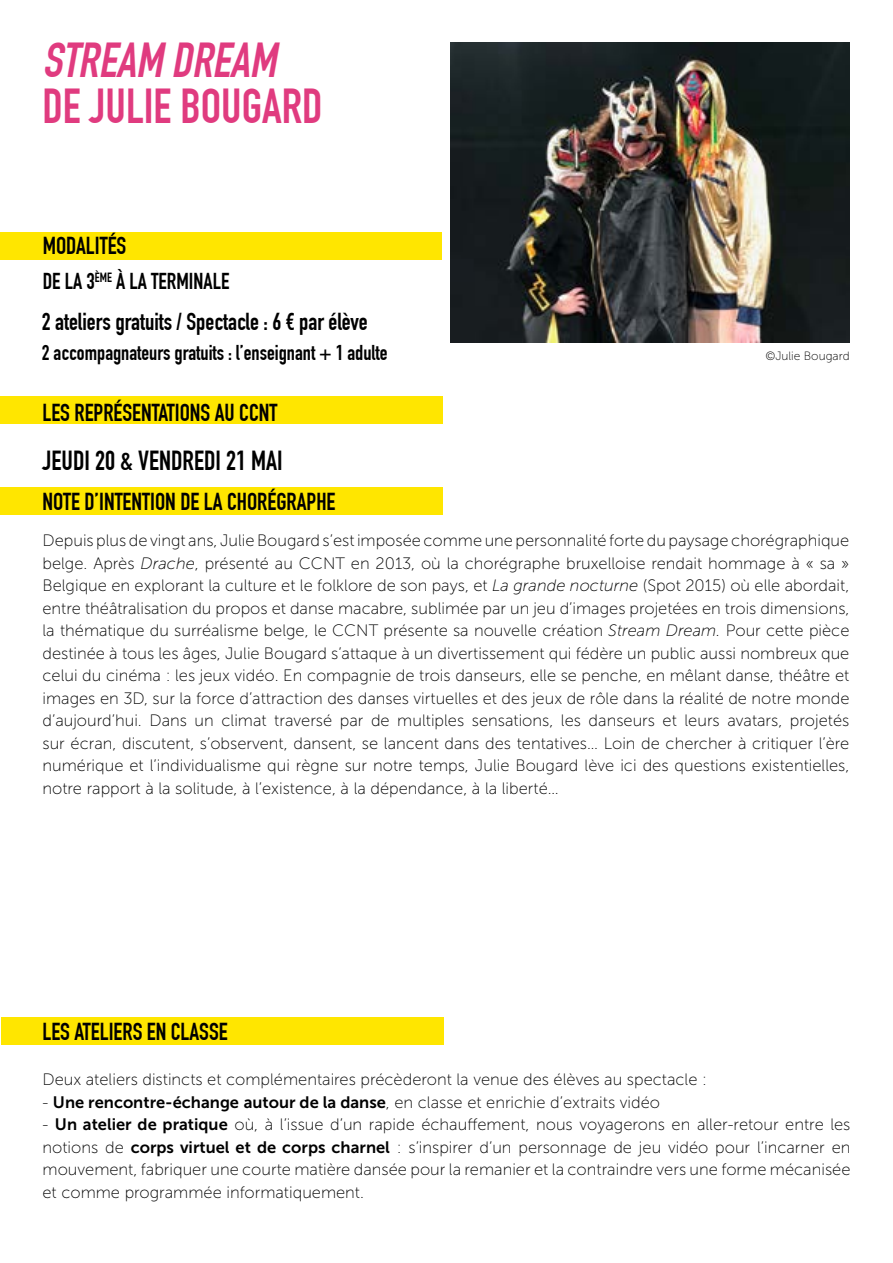
<style>
.page{position:relative;width:893px;height:1263px;background:#fff}
.page>*{position:absolute;margin:0;border:0;box-sizing:border-box;transform-origin:0 0}
.t1{font:700 48px "DIN Condensed";color:#e03b7f}
.t2{font:italic 700 48px "DIN Condensed";color:#e03b7f}
.t3{font:700 27px "DIN Condensed";color:#000}
.t4{font:700 24px "DIN Condensed";color:#000}
.t5{font:700 22.5px "DIN Condensed";color:#000}
.t6{font:700 21px "DIN Condensed";color:#000}
.t7{font:16.5px/22.5px "Museo Sans 100";color:#000;text-align:justify}
.t8{font:12px "Museo Sans 100";color:#000}
.s1{font-style:italic}
.s2{font-family:"Museo Sans 700"}
</style>
<div class="page">
<div style="left:0;top:396px;width:442px;height:28px;background:#ffe600"></div>
<div style="left:0;top:487px;width:442px;height:28px;background:#ffe600"></div>
<div style="left:1px;top:1017px;width:442px;height:28px;background:#ffe600"></div>
<img style="left:450px;top:43px;width:400px;height:299px">
<div style="left:0;top:232px;width:442px;height:27px;background:#ffe600"></div>
<h1 class="t2" style="left:43px;top:32px;width:245px">STREAM DREAM</h1>
<h1 class="t1" style="left:43px;top:78px;width:282px">DE JULIE BOUGARD</h1>
<h3 class="t4" style="left:43px;top:231px;width:85px">MODALITÉS</h3>
<h3 class="t5" style="left:43px;top:268px;width:188px">DE LA 3<sup>ÈME</sup> À LA TERMINALE</h3>
<h3 class="t4" style="left:42px;top:307px;width:327px">2 ateliers gratuits / Spectacle : 6 € par élève</h3>
<p class="t6" style="left:42px;top:340px;width:347px">2 accompagnateurs gratuits : l’enseignant + 1 adulte</p>
<h3 class="t4" style="left:43px;top:398px;width:236px">LES REPRÉSENTATIONS AU CCNT</h3>
<h2 class="t3" style="left:43px;top:445px;width:242px">JEUDI 20 &amp; VENDREDI 21 MAI</h2>
<p class="t8" style="left:765px;top:349px;width:86px">©Julie Bougard</p>
<h3 class="t4" style="left:43px;top:488px;width:294px">NOTE D’INTENTION DE LA CHORÉGRAPHE</h3>
<p class="t7" style="left:43px;top:530px;width:808px">Depuis plus de vingt ans, Julie Bougard s’est imposée comme une personnalité forte du paysage chorégraphique belge. Après <span class="s1">Drache</span>, présenté au CCNT en 2013, où la chorégraphe bruxelloise rendait hommage à « sa » Belgique en explorant la culture et le folklore de son pays, et <span class="s1">La grande nocturne</span> (Spot 2015) où elle abordait, entre théâtralisation du propos et danse macabre, sublimée par un jeu d’images projetées en trois dimensions, la thématique du surréalisme belge, le CCNT présente sa nouvelle création <span class="s1">Stream Dream.</span> Pour cette pièce destinée à tous les âges, Julie Bougard s’attaque à un divertissement qui fédère un public aussi nombreux que celui du cinéma : les jeux vidéo. En compagnie de trois danseurs, elle se penche, en mêlant danse, théâtre et images en 3D, sur la force d’attraction des danses virtuelles et des jeux de rôle dans la réalité de notre monde d’aujourd’hui. Dans un climat traversé par de multiples sensations, les danseurs et leurs avatars, projetés sur écran, discutent, s’observent, dansent, se lancent dans des tentatives… Loin de chercher à critiquer l’ère numérique et l’individualisme qui règne sur notre temps, Julie Bougard lève ici des questions existentielles, notre rapport à la solitude, à l’existence, à la dépendance, à la liberté…</p>
<h3 class="t4" style="left:43px;top:1018px;width:187px">LES ATELIERS EN CLASSE</h3>
<p class="t7" style="left:43px;top:1069px;width:666px">Deux ateliers distincts et complémentaires précèderont la venue des élèves au spectacle :</p>
<p class="t7" style="left:43px;top:1091px;width:619px">- <span class="s2">Une rencontre-échange autour de la danse</span>, en classe et enrichie d’extraits vidéo</p>
<p class="t7" style="left:43px;top:1114px;width:809px">- <span class="s2">Un atelier de pratique</span> où, à l’issue d’un rapide échauffement, nous voyagerons en aller-retour entre les notions de <span class="s2">corps virtuel et de corps charnel</span> : s’inspirer d’un personnage de jeu vidéo pour l’incarner en mouvement, fabriquer une courte matière dansée pour la remanier et la contraindre vers une forme mécanisée et comme programmée informatiquement.</p>
</div>
